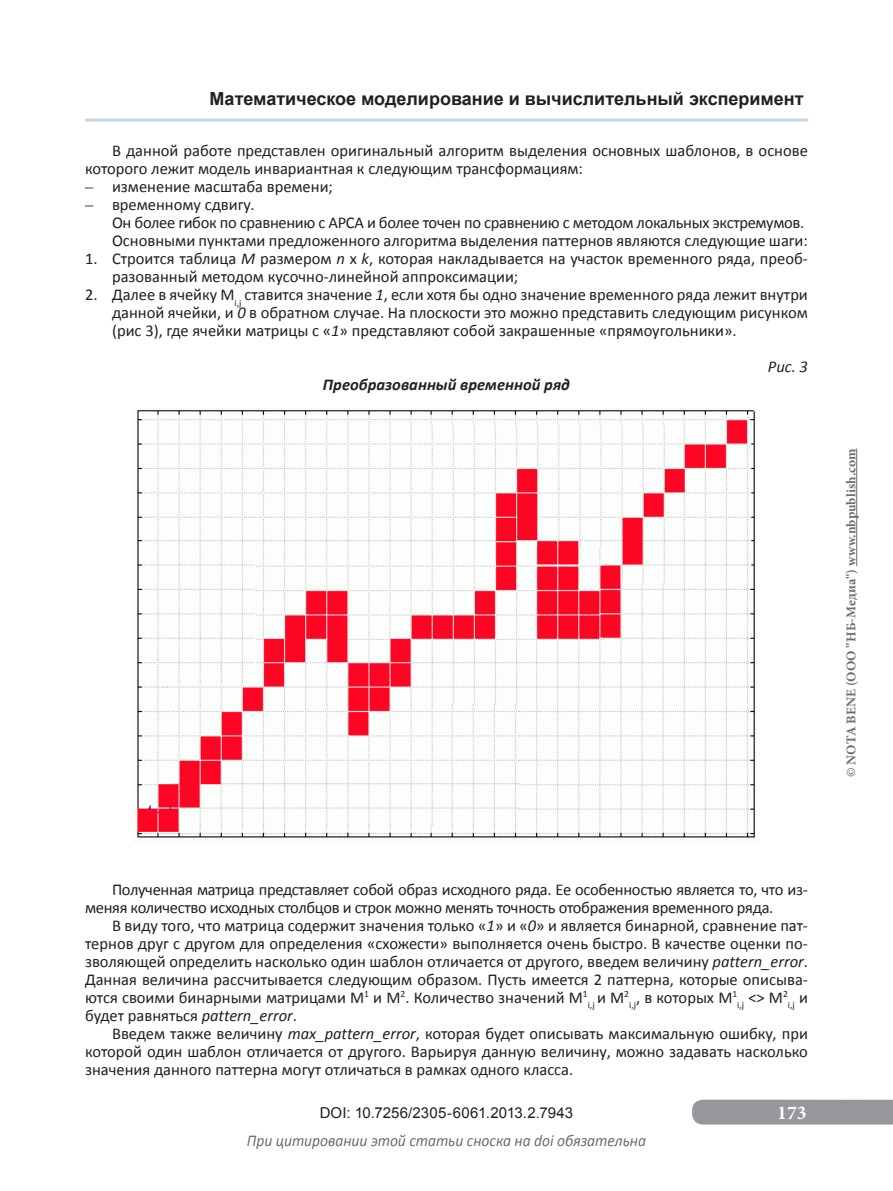
<style>
.page{position:relative;width:893px;height:1191px;background:#fff}
.page>*{position:absolute;margin:0;border:0;box-sizing:border-box;transform-origin:0 0}
.t1{font:700 19.5px "Minion Pro";color:#fff}
.t2{font:700 18px "Arial";color:#231f20}
.t3{font:16.5px/18px "Calibri";color:#231f20}
.t4{font:16.5px/18px "Calibri";letter-spacing:-.02em;color:#231f20}
.t5{font:italic 16.5px "Calibri";color:#6c6d70;scale:.94 1}
.t6{font:italic 700 16.5px "Calibri";color:#231f20}
.t7{font:italic 16.5px "Calibri";color:#231f20}
.t8{font:15px "Arial";letter-spacing:.005em;color:#231f20}
.t9{font:700 13.5px "Minion Pro";letter-spacing:.01em;color:#6c6d70}
.t10{font:9.6px "Calibri";color:#231f20}
.s1{font-family:"Times New Roman"}
.s2{font-style:italic}
</style>
<div class="page">
<div style="left:692px;top:1099px;width:201px;height:25px;background:#95979a"></div>
<hr style="left:85px;top:119px;width:723px;height:3px;background:#c7d8e0">
<hr style="left:856px;top:448px;width:1px;height:118px;background:#6c6d70">
<img style="left:134px;top:408px;width:622px;height:434px">
<p class="t2" style="left:209px;top:87px;width:596px">математическое моделирование и вычислительный эксперимент</p>
<p class="t3" style="left:85px;top:141px;width:724px;text-indent:27px">В данной работе представлен оригинальный алгоритм выделения основных шаблонов, в основе которого лежит модель инвариантная к следующим трансформациям:</p>
<p class="t3" style="left:85px;top:177px;width:249px"><span class="s1">–</span> изменение масштаба времени;</p>
<p class="t3" style="left:112px;top:195px;width:697px;text-indent:-27px"><span class="s1">–</span> временному сдвигу.<br>Он более гибок по сравнению с APCA и более точен по сравнению с методом локальных экстремумов.<br>Основными пунктами предложенного алгоритма выделения паттернов являются следующие шаги:</p>
<p class="t3" style="left:112px;top:249px;width:697px;text-indent:-27px">1. Строится таблица <span class="s2">М</span> размером <span class="s2">n</span> х <span class="s2">k</span>, которая накладывается на участок временного ряда, преоб&shy;разованный методом кусочно-линейной аппроксимации;</p>
<p class="t3" style="left:112px;top:285px;width:697px;text-align:justify;text-indent:-27px">2. Далее в ячейку M<sub>i,j</sub> ставится значение <span class="s2">1</span>, если хотя бы одно значение временного ряда лежит внутри данной ячейки, и <span class="s2">0</span> в обратном случае. На плоскости это можно представить следующим рисунком (рис 3), где ячейки матрицы с «<span class="s2">1</span>» представляют собой закрашенные «прямоугольники».</p>
<p class="t7" style="left:768px;top:356px;width:42px">Рис. 3</p>
<p class="t6" style="left:323px;top:374px;width:249px">Преобразованный временной ряд</p>
<p class="t9" style="left:841px;top:777px;width:330px;rotate:-90deg">© NOTA BENE (ООО "НБ-Медиа") www.nbpublish.com</p>
<p class="t4" style="left:85px;top:879px;width:724px;text-indent:27px">Полученная матрица представляет собой образ исходного ряда. Ее особенностью является то, что из&shy;меняя количество исходных столбцов и строк можно менять точность отображения временного ряда.</p>
<p class="t3" style="left:85px;top:915px;width:724px;text-align:justify;text-indent:27px">В виду того, что матрица содержит значения только «<span class="s2">1</span>» и «<span class="s2">0</span>» и является бинарной, сравнение пат&shy;тернов друг с другом для определения «схожести» выполняется очень быстро. В качестве оценки по&shy;зволяющей определить насколько один шаблон отличается от другого, введем величину <span class="s2">pattern_error</span>.<br>Данная величина рассчитывается следующим образом. Пусть имеется 2 паттерна, которые описыва&shy;ются своими бинарными матрицами M<sup>1</sup> и M<sup>2</sup>. Количество значений M<sup>1</sup></p>
<p class="t10" style="left:588px;top:998px;width:43px">i,j <sup>и</sup> <sup>M</sup>2</p>
<p class="t3" style="left:629px;top:987px;width:110px"><sub>i,j</sub>, в которых M<sup>1</sup></p>
<p class="t10" style="left:737px;top:998px;width:72px">i,j <sup>&lt;&gt;</sup> <sup>M</sup>2i,j <sup>и</sup></p>
<p class="t3" style="left:85px;top:1005px;width:214px">будет равняться <span class="s2">pattern_error</span>.</p>
<p class="t3" style="left:112px;top:1023px;width:697px">Введем также величину <span class="s2">max_pattern_error</span>, которая будет описывать максимальную ошибку, при</p>
<p class="t3" style="left:85px;top:1041px;width:724px">которой один шаблон отличается от другого. Варьируя данную величину, можно задавать насколько</p>
<p class="t3" style="left:85px;top:1059px;width:490px">значения данного паттерна могут отличаться в рамках одного класса.</p>
<p class="t8" style="left:320px;top:1102px;width:255px">DOI: 10.7256/2305-6061.2013.2.7943</p>
<p class="t5" style="left:247px;top:1130px;width:426px">При цитировании этой статьи сноска на doi обязательна</p>
<p class="t1" style="left:777px;top:1099px;width:31px">173</p>
</div>
